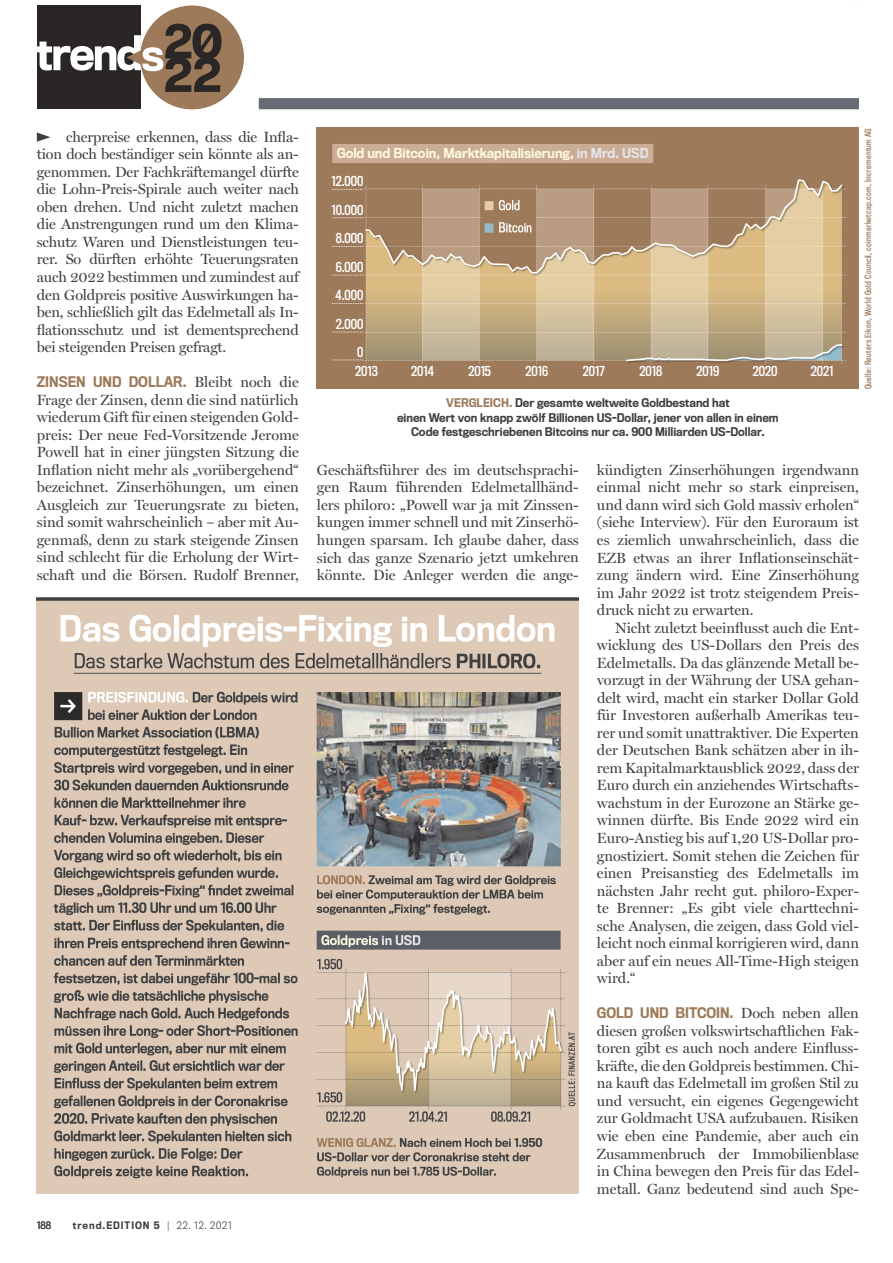
<style>
.page{position:relative;width:893px;height:1263px;background:#fff}
.page>*{position:absolute;margin:0;border:0;box-sizing:border-box;transform-origin:0 0}
.t1{font:14.85px/17.5px "Miller Display";color:#3f3f40;text-align:justify}
.t2{font:500 13.5px "Titling Gothic FB Narrow";color:#9d7a5a}
.t3{font:12.75px/28px "Titling Gothic FB Cond Standard";color:#fff;text-align:right}
.t4{font:500 12.75px "Titling Gothic FB Narrow";color:#fef8e1}
.t5{font:500 11.1px/14.4px "Titling Gothic FB Narrow";color:#3f3f40;text-align:center}
.t6{font:500 9.6px "Titling Gothic FB Narrow";letter-spacing:.1em;color:#3f3f40}
.t7{font:9.6px "Titling Gothic FB Narrow";color:#3f3f40}
.t8{font:7.95px "Titling Gothic FB Cond Standard";letter-spacing:.045em;color:#9d7a5a}
.s1{font-family:"Miller Display";font-weight:400;font-size:14.85px;color:#3f3f40}
.s2{font-weight:300}
.s3{color:#e5e5ea}
.s4{color:#9d7a5a}
</style>
<div class="page">
<div style="left:259px;top:98px;width:600px;height:11px;background:#676c74"></div>
<svg style="left:37px;top:6px;width:207px;height:103px"></svg>
<div style="left:317px;top:127px;width:542px;height:262px;background:#9d7a5a"></div>
<div style="left:332px;top:144px;width:321px;height:19px;background:#caad94"></div>
<svg style="left:37px;top:132px;width:13px;height:10px"></svg>
<img style="left:36px;top:597px;width:543px;height:597px">
<img style="left:365px;top:179px;width:481px;height:185px">
<p class="t1" style="left:37px;top:128px;width:263px;text-indent:29px">cherpreise erkennen, dass die Infla&shy;tion doch beständiger sein könnte als an&shy;genommen. Der Fachkräftemangel dürfte die Lohn-Preis-Spirale auch weiter nach oben drehen. Und nicht zuletzt machen die Anstrengungen rund um den Klima&shy;schutz Waren und Dienstleistungen teu&shy;rer. So dürften erhöhte Teuerungsraten auch 2022 bestimmen und zumindest auf den Goldpreis positive Auswirkungen ha&shy;ben, schließlich gilt das Edelmetall als In&shy;flationsschutz und ist dementsprechend bei steigenden Preisen gefragt.</p>
<p class="t2" style="left:37px;top:374px;width:263px">ZINSEN UND DOLLAR. <span class="s1">Bleibt noch die</span></p>
<p class="t1" style="left:37px;top:391px;width:263px">Frage der Zinsen, denn die sind natürlich wiederum Gift für einen steigenden Gold&shy;preis: Der neue Fed-Vorsitzende Jerome Powell hat in einer jüngsten Sitzung die Inflation nicht mehr als „vorübergehend“ bezeichnet. Zinserhöhungen, um einen Ausgleich zur Teuerungsrate zu bieten, sind somit wahrscheinlich – aber mit Au&shy;genmaß, denn zu stark steigende Zinsen sind schlecht für die Erholung der Wirt&shy;schaft und die Börsen. Rudolf Brenner,</p>
<p class="t7" style="left:37px;top:1219px;width:16px">188</p>
<p class="t6" style="left:73px;top:1219px;width:160px">trend.EDITION 5 <span class="s2">| 22. 12. 2021</span></p>
<p class="t4" style="left:337px;top:146px;width:313px">Gold und Bitcoin, Marktkapitalisierung, <span class="s3">in Mrd. USD</span></p>
<p class="t3" style="left:331px;top:167px;width:33px">12.000</p>
<p class="t3" style="left:331px;top:196px;width:33px">10.000</p>
<p class="t3" style="left:336px;top:224px;width:29px">8.000</p>
<p class="t3" style="left:336px;top:253px;width:29px">6.000</p>
<p class="t3" style="left:336px;top:281px;width:29px">4.000</p>
<p class="t3" style="left:336px;top:310px;width:29px">2.000<br>0</p>
<p class="t3" style="left:355px;top:357px;width:24px">2013</p>
<p class="t3" style="left:411px;top:357px;width:24px">2014</p>
<p class="t3" style="left:468px;top:357px;width:24px">2015</p>
<p class="t3" style="left:525px;top:357px;width:24px">2016</p>
<p class="t3" style="left:583px;top:357px;width:23px">2017</p>
<p class="t3" style="left:639px;top:357px;width:24px">2018</p>
<p class="t3" style="left:697px;top:357px;width:24px">2019</p>
<p class="t3" style="left:753px;top:357px;width:26px">2020</p>
<p class="t3" style="left:811px;top:357px;width:24px">2021</p>
<p class="t5" style="left:397px;top:396px;width:383px"><span class="s4">VERGLEICH.</span> Der gesamte weltweite Goldbestand hat<br>einen Wert von knapp zwölf Billionen US-Dollar, jener von allen in einem<br>Code festgeschriebenen Bitcoins nur ca. 900 Milliarden US-Dollar.</p>
<p class="t8" style="left:864px;top:389px;width:262px;rotate:-90deg">Quelle: Reuters Eikon, World Gold Council, coinmarketcap.com, Incrementum AG</p>
<p class="t1" style="left:317px;top:461px;width:263px">Geschäftsführer des im deutschsprachi&shy;gen Raum führenden Edelmetallhänd&shy;lers philoro: „Powell war ja mit Zinssen&shy;kungen immer schnell und mit Zinserhö&shy;hungen sparsam. Ich glaube daher, dass sich das ganze Szenario jetzt umkehren könnte. Die Anleger werden die ange-</p>
<p class="t1" style="left:597px;top:461px;width:264px">kündigten Zinserhöhungen irgendwann einmal nicht mehr so stark einpreisen, und dann wird sich Gold massiv erholen“ (siehe Interview). Für den Euroraum ist es ziemlich unwahrscheinlich, dass die EZB etwas an ihrer Inflationseinschät&shy;zung ändern wird. Eine Zinserhöhung im Jahr 2022 ist trotz steigendem Preis&shy;druck nicht zu erwarten.</p>
<p class="t1" style="left:597px;top:619px;width:263px;text-indent:18px">Nicht zuletzt beeinflusst auch die Ent&shy;wicklung des US-Dollars den Preis des Edelmetalls. Da das glänzende Metall be&shy;vorzugt in der Währung der USA gehan&shy;delt wird, macht ein starker Dollar Gold für Investoren außerhalb Amerikas teu&shy;rer und somit unattraktiver. Die Experten der Deutschen Bank schätzen aber in ih&shy;rem Kapitalmarktausblick 2022, dass der Euro durch ein anziehendes Wirtschafts&shy;wachstum in der Eurozone an Stärke ge&shy;winnen dürfte. Bis Ende 2022 wird ein Euro-Anstieg bis auf 1,20 US-Dollar pro&shy;gnostiziert. Somit stehen die Zeichen für einen Preisanstieg des Edelmetalls im nächsten Jahr recht gut. philoro-Exper&shy;te Brenner: „Es gibt viele charttechni&shy;sche Analysen, die zeigen, dass Gold viel&shy;leicht noch einmal kor rigieren wird, dann aber auf ein neues All-Time-High steigen wird.“</p>
<p class="t2" style="left:597px;top:1005px;width:263px">GOLD UND BITCOIN. <span class="s1">Doch neben allen</span></p>
<p class="t1" style="left:597px;top:1022px;width:263px">diesen großen volkswirtschaftlichen Fak&shy;toren gibt es auch noch andere Einfluss&shy;kräfte, die den Goldpreis bestimmen. Chi&shy;na kauft das Edelmetall im großen Stil zu und versucht, ein eigenes Gegengewicht zur Goldmacht USA aufzubauen. Risiken wie eben eine Pandemie, aber auch ein Zusammenbruch der Immobilienblase in China bewegen den Preis für das Edel&shy;metall. Ganz bedeutend sind auch Spe-</p>
</div>
